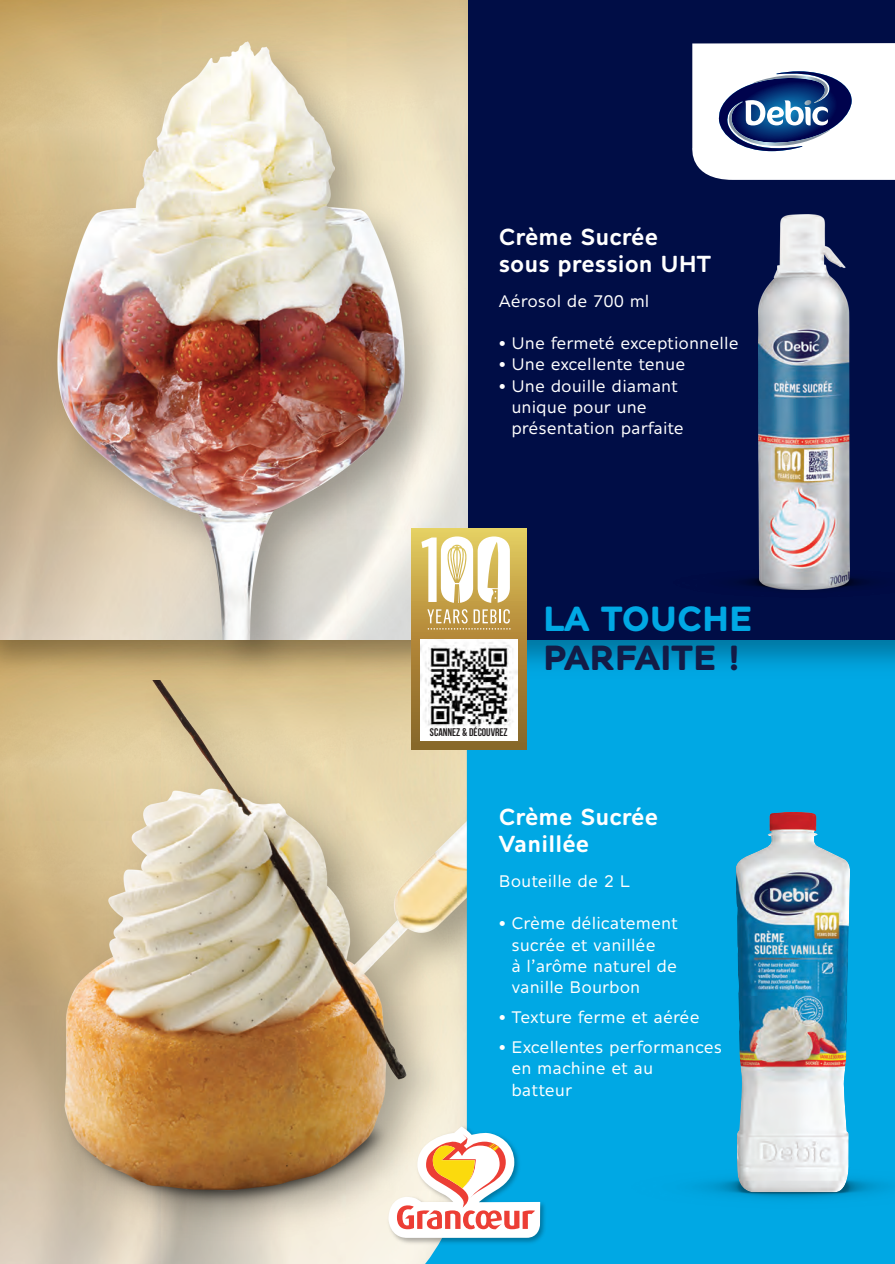
<style>
.page{position:relative;width:895px;height:1264px;background:#fff}
.page>*{position:absolute;margin:0;border:0;box-sizing:border-box;transform-origin:0 0}
.t1{font:700 33.6px "Alleyn";color:#131b46}
.t2{font:700 33.6px "Alleyn";color:#00a8e4}
.t3{font:600 22.5px/27px "Alleyn";color:#fff}
.t4{font:16.5px/21.3px "Alleyn";color:#fff}
.t5{font:700 10.95px "Bebas Neue";color:#231f20}
.s1{font-family:"Bebas";font-weight:400;font-size:8.55px}
</style>
<div class="page">
<img style="left:0;top:0;width:12px;height:639px">
<img style="left:12px;top:0;width:446px;height:691px">
<img style="left:28px;top:0;width:406px;height:639px">
<img style="left:15px;top:665px;width:387px;height:598px">
<img style="left:31px;top:680px;width:371px;height:549px">
<svg style="left:402px;top:623px;width:492px;height:640px;background:#1caede"></svg>
<img style="left:458px;top:0;width:436px;height:680px">
<div style="left:468px;top:0;width:426px;height:639px;background:#000d46"></div>
<img style="left:737px;top:568px;width:134px;height:22px">
<img style="left:623px;top:1167px;width:271px;height:44px">
<img style="left:735px;top:811px;width:115px;height:381px">
<div style="left:411px;top:528px;width:115px;height:221px;background:linear-gradient(to bottom,#e6c963,#845b20)"></div>
<svg style="left:427px;top:609px;width:83px;height:20px;background:#ccae6f"></svg>
<svg style="left:421px;top:536px;width:88px;height:67px"></svg>
<div style="left:420px;top:639px;width:98px;height:102px;background:#fff"></div>
<img style="left:420px;top:642px;width:98px;height:90px">
<svg style="left:692px;top:43px;width:202px;height:137px;background:#c2c9da"></svg>
<img style="left:758px;top:215px;width:91px;height:374px">
<img style="left:383px;top:1121px;width:170px;height:139px">
<svg style="left:388px;top:1126px;width:152px;height:111px"></svg>
<p class="t3" style="left:498px;top:223px;width:214px">Crème Sucrée sous pression UHT</p>
<p class="t4" style="left:498px;top:290px;width:152px">Aérosol de 700 ml</p>
<p class="t4" style="left:498px;top:333px;width:241px">• Une fermeté exceptionnelle</p>
<p class="t4" style="left:498px;top:354px;width:188px">• Une excellente tenue</p>
<p class="t4" style="left:511px;top:375px;width:174px;text-indent:-13px">• Une douille diamant unique pour une présentation parfaite</p>
<p class="t5" style="left:430px;top:728px;width:79px">SCANNEZ <span class="s1">&amp;</span> DÉCOUVREZ</p>
<p class="t2" style="left:543px;top:600px;width:211px">LA TOUCHE</p>
<p class="t1" style="left:543px;top:638px;width:198px">PARFAITE !</p>
<p class="t3" style="left:498px;top:803px;width:161px">Crème Sucrée<br>Vanillée</p>
<p class="t4" style="left:498px;top:871px;width:132px">Bouteille de 2 L</p>
<p class="t4" style="left:511px;top:913px;width:168px;text-indent:-13px">• Crème délicatement sucrée et vanillée<br>à l’arôme naturel de vanille Bourbon</p>
<p class="t4" style="left:498px;top:1006px;width:202px">• Texture ferme et aérée</p>
<p class="t4" style="left:511px;top:1036px;width:212px;text-indent:-13px">• Excellentes performances en machine et au<br>batteur</p>
</div>
